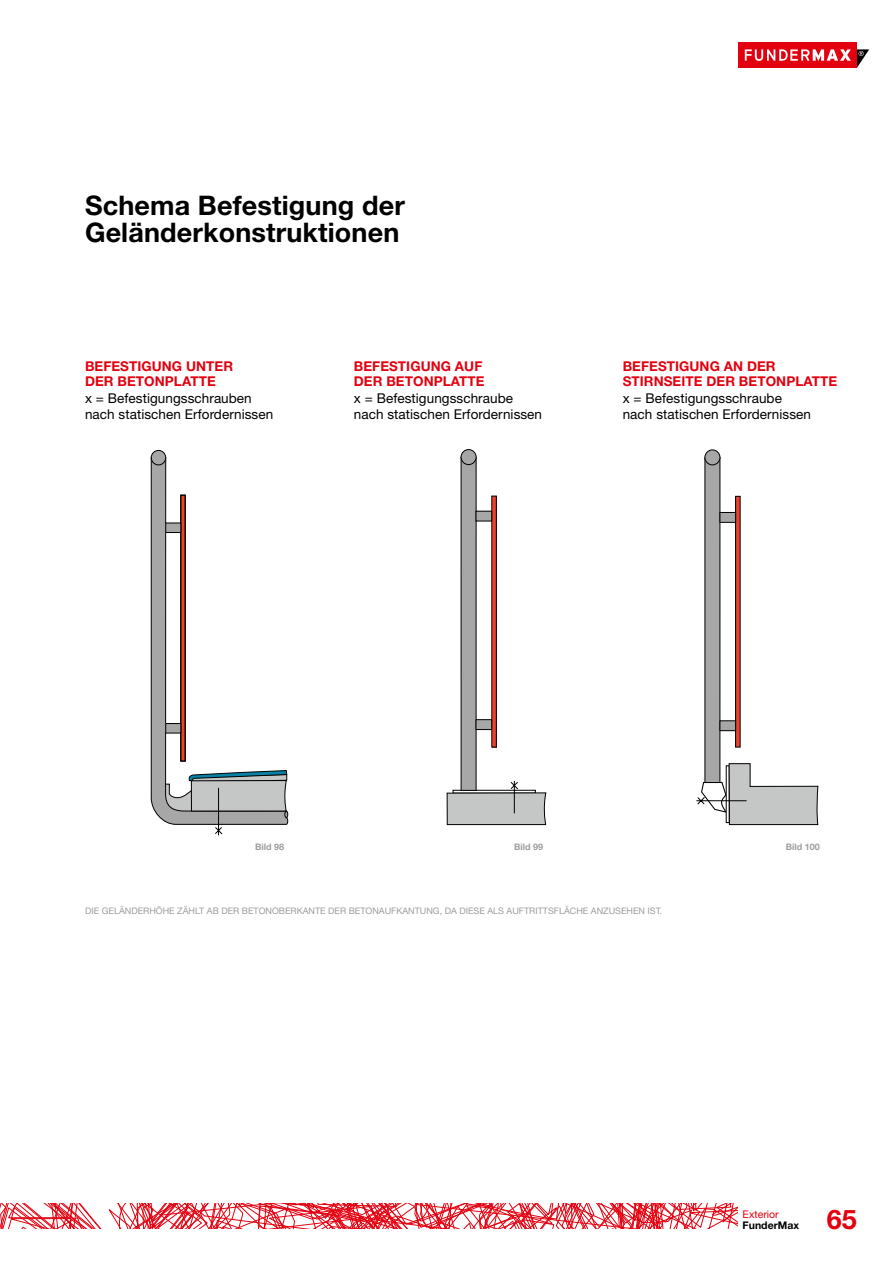
<style>
.page{position:relative;width:893px;height:1263px;background:#fff}
.page>*{position:absolute;margin:0;border:0;box-sizing:border-box;transform-origin:0 0}
.t1{font:700 27px/27px "Helvetica Neue LT Pro";letter-spacing:.005em;color:#000}
.t2{font:700 27px "Helvetica Neue LT Pro";color:#e3000f}
.t3{font:13.5px/16.5px "Helvetica Neue LT Pro";letter-spacing:.005em;color:#000}
.t4{font:700 13.5px/15px "Helvetica Neue LT Pro";letter-spacing:.005em;color:#e3000f}
.t5{font:700 10.5px "Helvetica Neue LT Pro";color:#000}
.t6{font:10.5px "Helvetica Neue LT Pro";color:#e3000f}
.t7{font:9px "Helvetica Neue LT Pro";color:#9c9d9d}
.t8{font:700 9px "Helvetica Neue LT Pro";color:#9c9d9d}
</style>
<div class="page">
<div style="left:738px;top:43px;width:119px;height:25px;background:#e3000f"></div>
<svg style="left:745px;top:49px;width:124px;height:19px"></svg>
<svg style="left:0;top:1203px;width:737px;height:26px"></svg>
<svg style="left:151px;top:457px;width:137px;height:368px"></svg>
<div style="left:180px;top:495px;width:6px;height:266px;border:1px solid #000"></div>
<hr style="left:218px;top:788px;width:1px;height:47px;background:#000">
<div style="left:151px;top:450px;width:15px;height:15px;background:#a7a7a8;border-radius:50%"></div>
<div style="left:151px;top:450px;width:15px;height:15px;border:1px solid #000;border-radius:50%"></div>
<svg style="left:163px;top:770px;width:124px;height:48px;background:#abb1b2"></svg>
<svg style="left:215px;top:826px;width:8px;height:9px"></svg>
<div style="left:166px;top:523px;width:15px;height:9px;background:#a7a7a8"></div>
<div style="left:165px;top:523px;width:16px;height:10px;border:1px solid #000"></div>
<div style="left:166px;top:723px;width:15px;height:10px;background:#a7a7a8"></div>
<div style="left:165px;top:723px;width:16px;height:10px;border:1px solid #000"></div>
<div style="left:461px;top:457px;width:15px;height:333px;background:#a7a7a8"></div>
<hr style="left:492px;top:496px;width:4px;height:251px;background:#e8432c">
<div style="left:491px;top:496px;width:6px;height:251px;border:1px solid #000"></div>
<div style="left:461px;top:450px;width:15px;height:15px;background:#a7a7a8;border-radius:50%"></div>
<div style="left:461px;top:449px;width:15px;height:16px;border:1px solid #000;border-radius:50%"></div>
<svg style="left:446px;top:781px;width:101px;height:44px"></svg>
<div style="left:476px;top:511px;width:16px;height:10px;background:#a7a7a8"></div>
<div style="left:476px;top:511px;width:16px;height:10px;border:1px solid #000"></div>
<div style="left:476px;top:720px;width:16px;height:9px;background:#a7a7a8"></div>
<div style="left:476px;top:719px;width:16px;height:11px;border:1px solid #000"></div>
<div style="left:705px;top:457px;width:15px;height:325px;background:#a7a7a8"></div>
<hr style="left:736px;top:496px;width:4px;height:251px;background:#e8432c">
<div style="left:735px;top:496px;width:5px;height:251px;border:1px solid #000"></div>
<div style="left:705px;top:450px;width:15px;height:15px;background:#a7a7a8;border-radius:50%"></div>
<div style="left:704px;top:449px;width:16px;height:16px;border:1px solid #000;border-radius:50%"></div>
<svg style="left:696px;top:763px;width:123px;height:62px"></svg>
<div style="left:720px;top:512px;width:16px;height:10px;background:#a7a7a8"></div>
<div style="left:720px;top:512px;width:16px;height:11px;border:1px solid #000"></div>
<div style="left:720px;top:721px;width:16px;height:10px;background:#a7a7a8"></div>
<div style="left:720px;top:720px;width:16px;height:11px;border:1px solid #000"></div>
<h1 class="t1" style="left:85px;top:191px;width:321px">Schema Befestigung der<br>Geländerkonstruktionen</h1>
<p class="t4" style="left:85px;top:358px;width:150px">BEFESTIGUNG UNTER<br>DER BETONPLATTE</p>
<p class="t3" style="left:85px;top:389px;width:190px">x = Befestigungsschrauben nach statischen Erfordernissen</p>
<p class="t4" style="left:354px;top:358px;width:132px">BEFESTIGUNG AUF<br>DER BETONPLATTE</p>
<p class="t3" style="left:354px;top:389px;width:190px">x = Befestigungsschraube nach statischen Erfordernissen</p>
<p class="t4" style="left:623px;top:358px;width:216px">BEFESTIGUNG AN DER<br>STIRNSEITE DER BETONPLATTE</p>
<p class="t3" style="left:623px;top:389px;width:190px">x = Befestigungsschraube nach statischen Erfordernissen</p>
<p class="t8" style="left:255px;top:841px;width:30px">Bild 98</p>
<p class="t8" style="left:514px;top:841px;width:30px">Bild 99</p>
<p class="t8" style="left:786px;top:841px;width:35px">Bild 100</p>
<p class="t7" style="left:85px;top:905px;width:579px">DIE GELÄNDERHÖHE ZÄHLT AB DER BETONOBERKANTE DER BETONAUFKANTUNG, DA DIESE ALS AUFTRITTSFLÄCHE ANZUSEHEN IST.</p>
<p class="t6" style="left:743px;top:1208px;width:38px">Exterior</p>
<p class="t5" style="left:743px;top:1218px;width:58px">FunderMax</p>
<h1 class="t2" style="left:827px;top:1202px;width:32px">65</h1>
</div>
